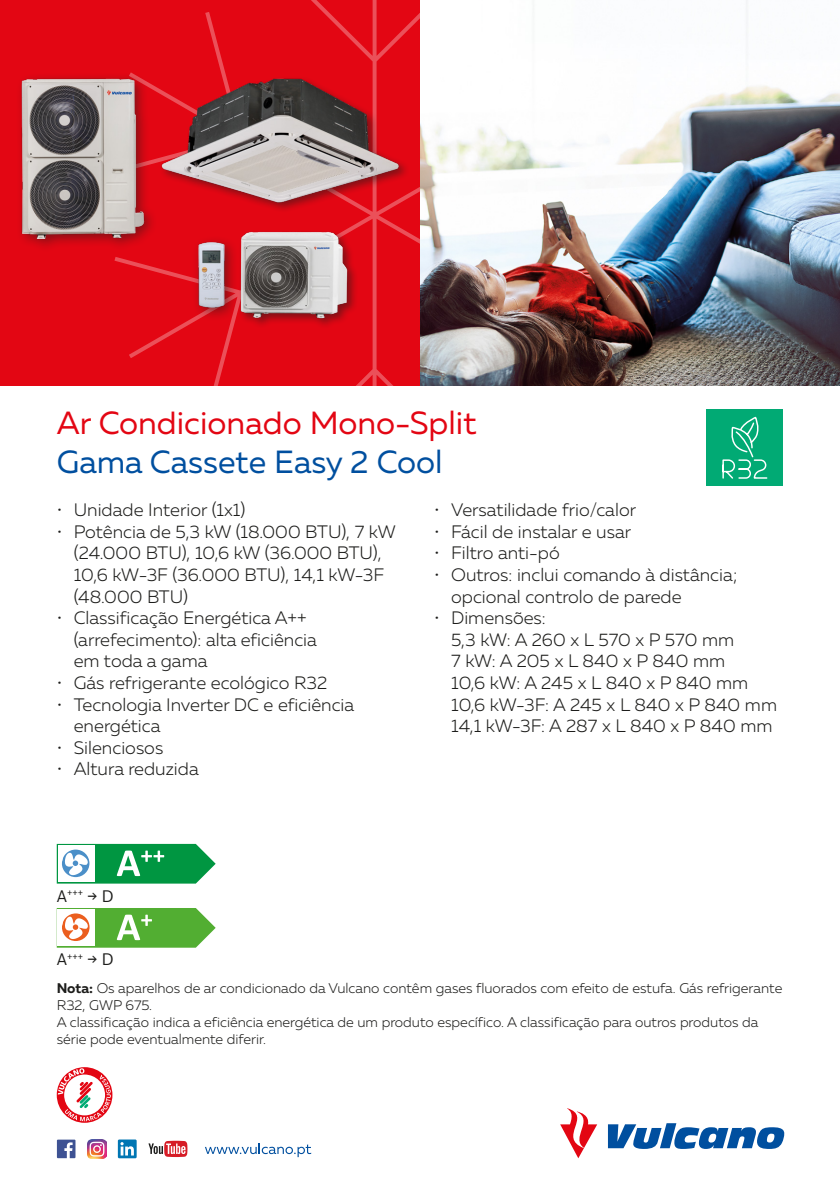
<style>
.page{position:relative;width:840px;height:1191px;background:#fff}
.page>*{position:absolute;margin:0;border:0;box-sizing:border-box;transform-origin:0 0}
.t1{font:32px "Muller";color:#e30613}
.t2{font:32px "Muller";color:#004f9f}
.t3{font:300 18px/21.6px "Muller";color:#1d1d1b}
.t4{font:300 14px/16.8px "Muller";color:#1d1d1b}
.t5{font:9.6px "Bosch Sans";color:#1d1d1b}
.s1{font-size:16.4px}
.s2{font-family:"Nexa";font-size:16.4px}
.s3{font-weight:700}
</style>
<div class="page">
<svg style="left:560px;top:1108px;width:37px;height:50px"></svg>
<svg style="left:608px;top:1123px;width:175px;height:26px"></svg>
<svg style="left:57px;top:1067px;width:55px;height:55px"></svg>
<svg style="left:205px;top:1143px;width:106px;height:14px"></svg>
<svg style="left:148px;top:1140px;width:39px;height:17px"></svg>
<svg style="left:118px;top:1139px;width:19px;height:19px"></svg>
<svg style="left:57px;top:1139px;width:18px;height:19px"></svg>
<img style="left:87px;top:1139px;width:19px;height:19px">
<div style="left:0;top:0;width:420px;height:386px;background:#e30613"></div>
<svg style="left:114px;top:0;width:306px;height:386px"></svg>
<img style="left:420px;top:0;width:419px;height:386px">
<div style="left:159px;top:76px;width:251px;height:138px;background:#1d1d1b;opacity:.5"></div>
<img style="left:159px;top:74px;width:242px;height:131px">
<div style="left:191px;top:235px;width:47px;height:87px;background:#1d1d1b;opacity:.5"></div>
<img style="left:197px;top:241px;width:28px;height:67px">
<div style="left:238px;top:229px;width:120px;height:100px;background:#1d1d1b;opacity:.5"></div>
<img style="left:240px;top:231px;width:107px;height:87px">
<div style="left:15px;top:72px;width:143px;height:180px;background:#1d1d1b;opacity:.5"></div>
<img style="left:18px;top:74px;width:130px;height:167px">
<div style="left:706px;top:409px;width:76px;height:77px;background:#01aa74"></div>
<svg style="left:722px;top:417px;width:45px;height:62px"></svg>
<svg style="left:57px;top:844px;width:158px;height:39px"></svg>
<svg style="left:57px;top:908px;width:158px;height:39px"></svg>
<h1 class="t1" style="left:57px;top:403px;width:421px">Ar Condicionado Mono-Split</h1>
<h1 class="t2" style="left:57px;top:442px;width:387px">Gama Cassete Easy 2 Cool</h1>
<p class="t3" style="left:57px;top:499px;width:190px">• Unidade Interior (1x1)</p>
<p class="t3" style="left:74px;top:520px;width:323px;text-indent:-17px">• Potência de 5,3 kW (18.000 BTU), 7 kW (24.000 BTU), 10,6 kW (36.000 BTU),<br>10,6 kW-3F (36.000 BTU), 14,1 kW-3F (48.000 BTU)</p>
<p class="t3" style="left:74px;top:607px;width:244px;text-indent:-17px">• Classificação Energética A++ (arrefecimento): alta eficiência em toda a gama</p>
<p class="t3" style="left:57px;top:671px;width:272px">• Gás refrigerante ecológico R32</p>
<p class="t3" style="left:74px;top:693px;width:282px;text-indent:-17px">• Tecnologia Inverter DC e eficiência energética</p>
<p class="t3" style="left:57px;top:736px;width:108px">• Silenciosos</p>
<p class="t3" style="left:57px;top:758px;width:143px">• Altura reduzida</p>
<p class="t3" style="left:434px;top:499px;width:203px">• Versatilidade frio/calor</p>
<p class="t3" style="left:434px;top:520px;width:198px">• Fácil de instalar e usar</p>
<p class="t3" style="left:434px;top:542px;width:127px">• Filtro anti-pó</p>
<p class="t3" style="left:451px;top:563px;width:288px;text-indent:-17px">• Outros: inclui comando à distância; opcional controlo de parede</p>
<p class="t3" style="left:451px;top:607px;width:327px;text-indent:-17px">• Dimensões:<br>5,3 kW: A 260 x L 570 x P 570 mm<br>7 kW: A 205 x L 840 x P 840 mm<br>10,6 kW: A 245 x L 840 x P 840 mm<br>10,6 kW-3F: A 245 x L 840 x P 840 mm<br>14,1 kW-3F: A 287 x L 840 x P 840 mm</p>
<p class="t5" style="left:57px;top:887px;width:59px"><span class="s1">A</span>+++ <span class="s2">→</span> <span class="s1">D</span></p>
<p class="t5" style="left:57px;top:950px;width:59px"><span class="s1">A</span>+++ <span class="s2">→</span> <span class="s1">D</span></p>
<p class="t4" style="left:57px;top:979px;width:726px"><span class="s3">Nota:</span> Os aparelhos de ar condicionado da Vulcano contêm gases fluorados com efeito de estufa. Gás refrigerante R32, GWP 675.<br>A classificação indica a eficiência energética de um produto específico. A classificação para outros produtos da série pode eventualmente diferir.</p>
</div>
